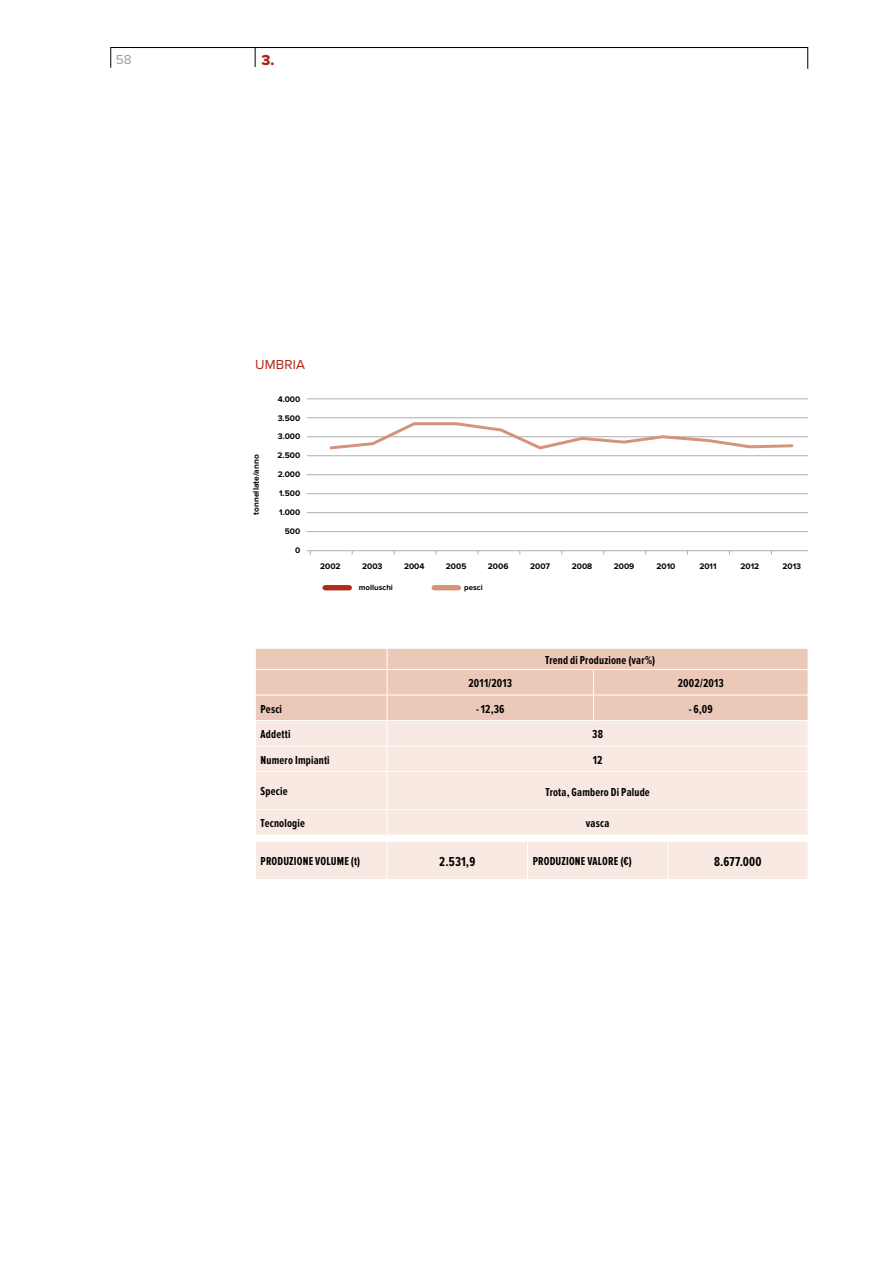
<style>
.page{position:relative;width:893px;height:1263px;background:#fff}
.page>*{position:absolute;margin:0;border:0;box-sizing:border-box;transform-origin:0 0}
.t1{font:15px "Proxima Nova Extrabld";color:#ae2614}
.t2{font:700 13.5px "Proxima Nova Ex Cn";letter-spacing:.01em;color:#000}
.t3{font:13.5px "Proxima Nova";letter-spacing:.01em;color:#ae2614}
.t4{font:13.5px "Proxima Nova";color:#9d9d9c}
.t5{font:700 12px "Proxima Nova Ex Cn";letter-spacing:.015em;color:#000}
.t6{font:700 8.4px "Proxima Nova";color:#000}
.t7{font:700 7.8px "Proxima Nova";color:#000}
</style>
<div class="page">
<svg style="left:110px;top:47px;width:698px;height:22px"></svg>
<div style="left:256px;top:772px;width:552px;height:63px;background:#f8e9e2"></div>
<hr style="left:387px;top:772px;width:1px;height:37px;background:#fff">
<hr style="left:387px;top:809px;width:206px;height:1px;background:#fff">
<hr style="left:593px;top:809px;width:215px;height:1px;background:#fff">
<svg style="left:387px;top:810px;width:1px;height:25px"></svg>
<hr style="left:255px;top:809px;width:132px;height:1px;background:#fff">
<svg style="left:256px;top:648px;width:552px;height:123px;background:#f1d7cb"></svg>
<div style="left:256px;top:842px;width:552px;height:37px;background:#f8e9e2"></div>
<hr style="left:387px;top:842px;width:1px;height:37px;background:#fff">
<hr style="left:527px;top:842px;width:1px;height:37px;background:#fff">
<hr style="left:667px;top:842px;width:1px;height:37px;background:#fff">
<svg style="left:306px;top:398px;width:502px;height:157px"></svg>
<hr style="left:307px;top:455px;width:501px;height:1px;background:#b3b2b2">
<hr style="left:307px;top:493px;width:501px;height:1px;background:#b3b2b2">
<hr style="left:307px;top:512px;width:501px;height:1px;background:#b3b2b2">
<hr style="left:307px;top:531px;width:501px;height:1px;background:#b3b2b2">
<svg style="left:328px;top:421px;width:467px;height:30px"></svg>
<div style="left:325px;top:585px;width:24px;height:5px;background:#b02b1d"></div>
<div style="left:434px;top:585px;width:24px;height:5px;background:#d3947b"></div>
<p class="t4" style="left:116px;top:52px;width:17px">58</p>
<p class="t1" style="left:261px;top:51px;width:15px">3.</p>
<p class="t3" style="left:255px;top:357px;width:51px">UMBRIA</p>
<p class="t6" style="left:251px;top:515px;width:62px;rotate:-90deg">tonnellate/anno</p>
<p class="t6" style="left:278px;top:394px;width:24px">4.000</p>
<p class="t6" style="left:278px;top:413px;width:24px">3.500</p>
<p class="t6" style="left:278px;top:432px;width:24px">3.000</p>
<p class="t6" style="left:278px;top:451px;width:24px">2.500</p>
<p class="t6" style="left:278px;top:470px;width:24px">2.000</p>
<p class="t6" style="left:279px;top:489px;width:23px">1.500</p>
<p class="t6" style="left:279px;top:507px;width:23px">1.000</p>
<p class="t6" style="left:285px;top:526px;width:17px">500</p>
<p class="t6" style="left:295px;top:545px;width:7px">0</p>
<p class="t6" style="left:530px;top:562px;width:22px">2007</p>
<p class="t6" style="left:614px;top:562px;width:22px">2009</p>
<p class="t6" style="left:699px;top:562px;width:19px">2011</p>
<p class="t6" style="left:741px;top:562px;width:20px">2012</p>
<p class="t6" style="left:783px;top:562px;width:20px">2013</p>
<p class="t6" style="left:320px;top:562px;width:22px">2002</p>
<p class="t6" style="left:362px;top:562px;width:22px">2003</p>
<p class="t6" style="left:404px;top:562px;width:22px">2004</p>
<p class="t6" style="left:446px;top:562px;width:22px">2005</p>
<p class="t6" style="left:488px;top:562px;width:22px">2006</p>
<p class="t6" style="left:572px;top:562px;width:22px">2008</p>
<p class="t6" style="left:657px;top:562px;width:20px">2010</p>
<p class="t7" style="left:359px;top:583px;width:36px">molluschi</p>
<p class="t7" style="left:464px;top:583px;width:20px">pesci</p>
<p class="t5" style="left:545px;top:653px;width:112px">Trend di Produzione (var%)</p>
<p class="t5" style="left:468px;top:676px;width:45px">2011/2013</p>
<p class="t5" style="left:678px;top:676px;width:47px">2002/2013</p>
<p class="t5" style="left:261px;top:702px;width:23px">Pesci</p>
<p class="t5" style="left:476px;top:702px;width:30px">- 12,36</p>
<p class="t5" style="left:689px;top:702px;width:25px">- 6,09</p>
<p class="t5" style="left:261px;top:727px;width:31px">Addetti</p>
<p class="t5" style="left:592px;top:727px;width:12px">38</p>
<p class="t5" style="left:261px;top:753px;width:71px">Numero Impianti</p>
<p class="t5" style="left:593px;top:753px;width:11px">12</p>
<p class="t5" style="left:261px;top:785px;width:28px">Specie</p>
<p class="t5" style="left:545px;top:785px;width:106px">Trota, Gambero Di Palude</p>
<p class="t5" style="left:261px;top:816px;width:46px">Tecnologie</p>
<p class="t5" style="left:586px;top:816px;width:25px">vasca</p>
<p class="t5" style="left:261px;top:855px;width:101px">PRODUZIONE VOLUME (t)</p>
<p class="t2" style="left:439px;top:854px;width:38px">2.531,9</p>
<p class="t5" style="left:533px;top:855px;width:101px">PRODUZIONE VALORE (€)</p>
<p class="t2" style="left:714px;top:854px;width:49px">8.677.000</p>
</div>
